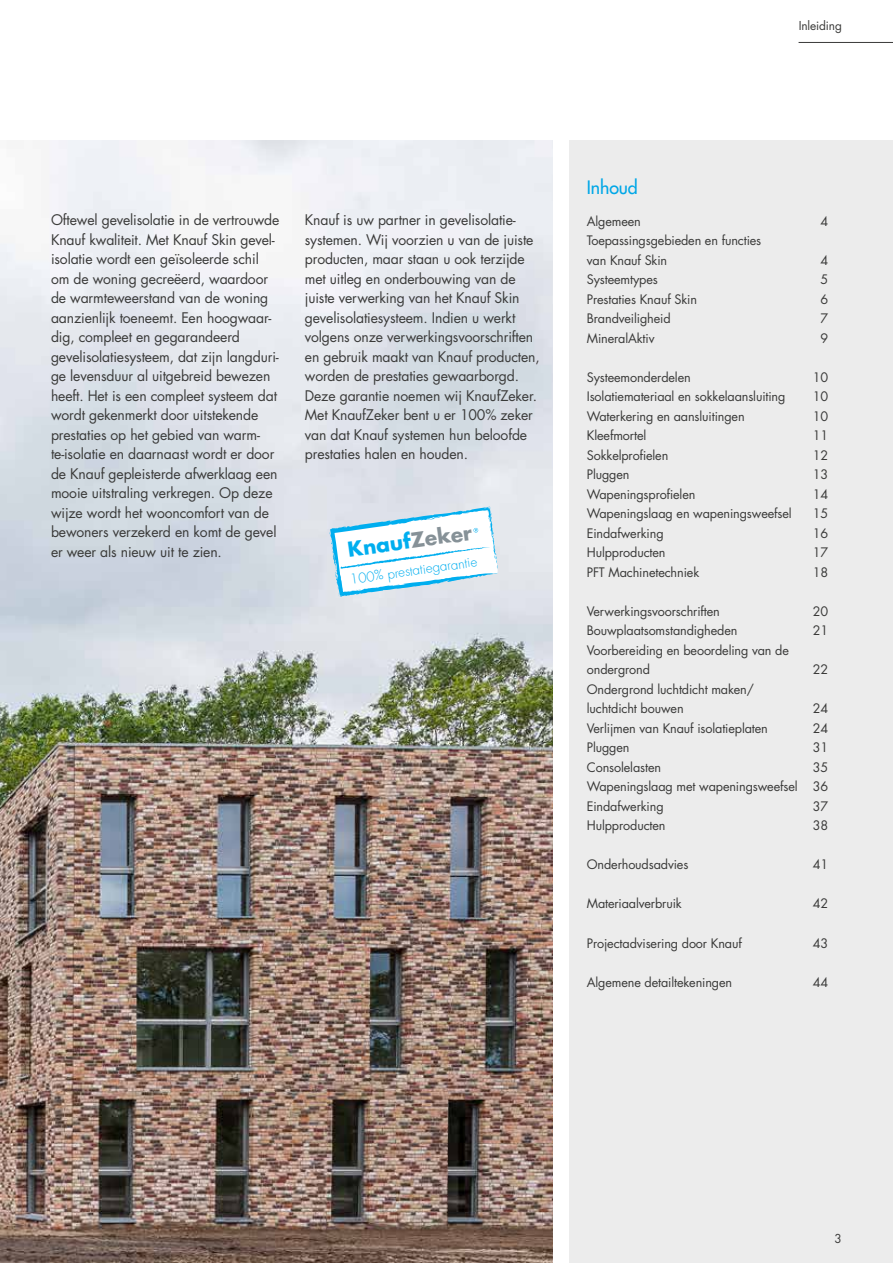
<style>
.page{position:relative;width:893px;height:1263px;background:#fff}
.page>*{position:absolute;margin:0;border:0;box-sizing:border-box;transform-origin:0 0}
.t1{font:700 20.1px "Futura Std";color:#00aeef}
.t2{font:500 18px "Futura Std";letter-spacing:-.005em;color:#00a7e7}
.t3{font:14.25px/19.5px "Futura Std";letter-spacing:-.01em;color:#3a3a39}
.t4{font:300 13.2px "Futura Std";color:#00aeef}
.t5{font:12.75px/19.5px "Futura Std";letter-spacing:-.01em;color:#3a3a39}
.t6{font:12px "Futura Std";letter-spacing:-.01em;color:#3a3a39}
.s1{color:#869197}
</style>
<div class="page">
<div style="left:570px;top:140px;width:323px;height:1123px;background:#ececec"></div>
<img style="left:0;top:140px;width:553px;height:1123px">
<svg style="left:329px;top:507px;width:170px;height:90px"></svg>
<hr style="left:799px;top:42px;width:94px;height:1px;background:#3a3a39">
<p class="t6" style="left:799px;top:18px;width:45px">Inleiding</p>
<p class="t3" style="left:51px;top:211px;width:230px">Oftewel gevelisolatie in de vertrouwde Knauf kwaliteit. Met Knauf Skin gevel&shy;isolatie wordt een geïsoleerde schil om de woning gecreëerd, waardoor de warmteweerstand van de woning aanzienlijk toeneemt. Een hoogwaar&shy;dig, compleet en gegarandeerd gevelisolatiesysteem, dat zijn langduri&shy;ge levensduur al uitgebreid bewezen heeft. Het is een compleet systeem dat wordt gekenmerkt door uitstekende prestaties op het gebied van warm&shy;te-isolatie en daarnaast wordt er door de Knauf gepleisterde afwerklaag een mooie uitstraling verkregen. Op deze wijze wordt het wooncomfort van de bewoners verzekerd en komt de gevel er weer als nieuw uit te zien.</p>
<p class="t3" style="left:305px;top:210px;width:236px">Knauf is uw partner in gevelisolatie&shy;systemen. Wij voorzien u van de juiste producten, maar staan u ook terzijde met uitleg en onderbouwing van de juiste verwerking van het Knauf Skin gevelisolatiesysteem. Indien u werkt volgens onze verwerkingsvoorschriften en gebruik maakt van Knauf producten, worden de prestaties gewaarborgd.<br>Deze garantie noemen wij KnaufZeker.<br>Met KnaufZeker bent u er 100% zeker van dat Knauf systemen hun beloofde prestaties halen en houden.</p>
<h1 class="t1" style="left:346px;top:536px;width:127px;rotate:-8deg">Knauf<span class="s1">Zeker</span></h1>
<p class="t4" style="left:349px;top:571px;width:130px;rotate:-8deg">100% prestatiegarantie</p>
<p class="t2" style="left:587px;top:176px;width:52px">Inhoud</p>
<p class="t5" style="left:587px;top:212px;width:56px">Algemeen</p>
<p class="t5" style="left:821px;top:212px;width:9px">4</p>
<p class="t5" style="left:587px;top:231px;width:176px">Toepassingsgebieden en functies van Knauf Skin</p>
<p class="t5" style="left:821px;top:251px;width:9px">4</p>
<p class="t5" style="left:587px;top:270px;width:73px">Systeemtypes</p>
<p class="t5" style="left:821px;top:270px;width:9px">5</p>
<p class="t5" style="left:587px;top:290px;width:112px">Prestaties Knauf Skin</p>
<p class="t5" style="left:821px;top:290px;width:9px">6</p>
<p class="t5" style="left:587px;top:309px;width:85px">Brandveiligheid</p>
<p class="t5" style="left:821px;top:309px;width:9px">7</p>
<p class="t5" style="left:587px;top:329px;width:69px">MineralAktiv</p>
<p class="t5" style="left:821px;top:329px;width:9px">9</p>
<p class="t5" style="left:587px;top:368px;width:105px">Systeemonderdelen</p>
<p class="t5" style="left:813px;top:368px;width:17px">10</p>
<p class="t5" style="left:587px;top:387px;width:200px">Isolatiemateriaal en sokkelaansluiting</p>
<p class="t5" style="left:813px;top:387px;width:17px">10</p>
<p class="t5" style="left:587px;top:407px;width:159px">Waterkering en aansluitingen</p>
<p class="t5" style="left:813px;top:407px;width:17px">10</p>
<p class="t5" style="left:587px;top:426px;width:61px">Kleefmortel</p>
<p class="t5" style="left:813px;top:426px;width:17px">11</p>
<p class="t5" style="left:587px;top:446px;width:83px">Sokkelprofielen</p>
<p class="t5" style="left:813px;top:446px;width:17px">12</p>
<p class="t5" style="left:587px;top:465px;width:44px">Pluggen</p>
<p class="t5" style="left:813px;top:465px;width:17px">13</p>
<p class="t5" style="left:587px;top:485px;width:110px">Wapeningsprofielen</p>
<p class="t5" style="left:813px;top:485px;width:17px">14</p>
<p class="t5" style="left:587px;top:504px;width:206px">Wapeningslaag en wapeningsweefsel</p>
<p class="t5" style="left:813px;top:504px;width:17px">15</p>
<p class="t5" style="left:587px;top:524px;width:78px">Eindafwerking</p>
<p class="t5" style="left:813px;top:524px;width:17px">16</p>
<p class="t5" style="left:587px;top:543px;width:80px">Hulpproducten</p>
<p class="t5" style="left:813px;top:543px;width:17px">17</p>
<p class="t5" style="left:587px;top:563px;width:114px">PFT Machinetechniek</p>
<p class="t5" style="left:813px;top:563px;width:17px">18</p>
<p class="t5" style="left:587px;top:602px;width:135px">Verwerkingsvoorschriften</p>
<p class="t5" style="left:813px;top:602px;width:17px">20</p>
<p class="t5" style="left:587px;top:621px;width:152px">Bouwplaatsomstandigheden</p>
<p class="t5" style="left:813px;top:621px;width:17px">21</p>
<p class="t5" style="left:587px;top:641px;width:204px">Voorbereiding en beoordeling van de ondergrond</p>
<p class="t5" style="left:813px;top:660px;width:17px">22</p>
<p class="t5" style="left:587px;top:679px;width:169px">Ondergrond luchtdicht maken/ luchtdicht bouwen</p>
<p class="t5" style="left:813px;top:699px;width:17px">24</p>
<p class="t5" style="left:587px;top:719px;width:183px">Verlijmen van Knauf isolatieplaten</p>
<p class="t5" style="left:813px;top:719px;width:17px">24</p>
<p class="t5" style="left:587px;top:738px;width:44px">Pluggen</p>
<p class="t5" style="left:813px;top:738px;width:17px">31</p>
<p class="t5" style="left:587px;top:758px;width:76px">Consolelasten</p>
<p class="t5" style="left:587px;top:758px;width:243px;text-align:justify;text-indent:226px">35<br>Wapeningslaag met wapeningsweefsel 36<br>Eindafwerking</p>
<p class="t5" style="left:813px;top:797px;width:17px">37</p>
<p class="t5" style="left:587px;top:816px;width:80px">Hulpproducten</p>
<p class="t5" style="left:813px;top:816px;width:17px">38</p>
<p class="t5" style="left:587px;top:855px;width:103px">Onderhoudsadvies</p>
<p class="t5" style="left:813px;top:855px;width:17px">41</p>
<p class="t5" style="left:587px;top:894px;width:96px">Materiaalverbruik</p>
<p class="t5" style="left:813px;top:894px;width:17px">42</p>
<p class="t5" style="left:587px;top:933px;width:157px">Projectadvisering door Knauf</p>
<p class="t5" style="left:813px;top:933px;width:17px">43</p>
<p class="t5" style="left:587px;top:972px;width:147px">Algemene detailtekeningen</p>
<p class="t5" style="left:813px;top:972px;width:17px">44</p>
<p class="t6" style="left:835px;top:1231px;width:9px">3</p>
</div>
